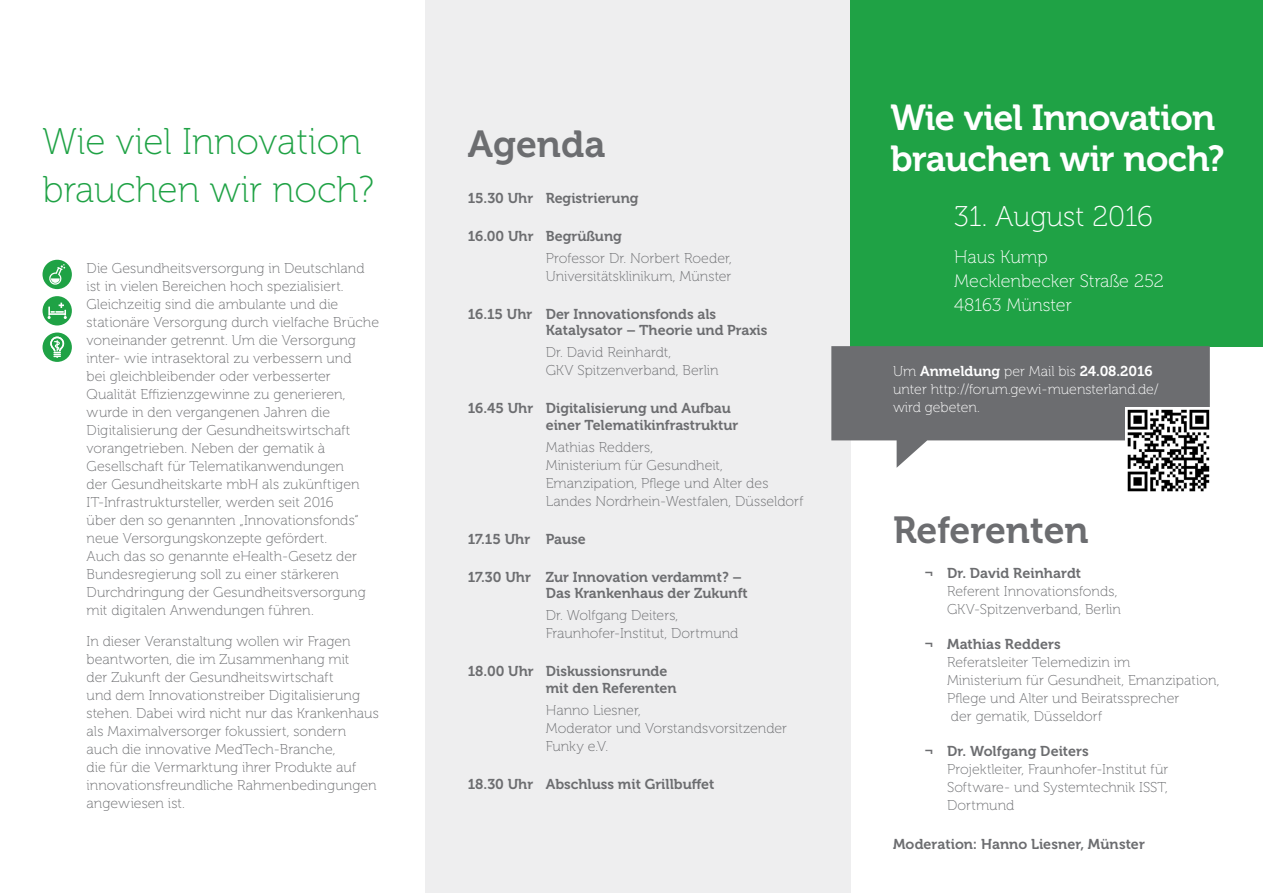
<style>
.page{position:relative;width:1263px;height:893px;background:#fff}
.page>*{position:absolute;margin:0;border:0;box-sizing:border-box;transform-origin:0 0}
.t1{font:37.5px "Museo 700";color:#6c6d70}
.t2{font:37.2px/47.8px "Museo 100";color:#1fa245}
.t3{font:36px/40.5px "Museo 700";letter-spacing:-.02em;color:#fff}
.t4{font:28.5px "Museo 100";color:#fff}
.t5{font:18px/24px "Museo 100";color:#fff}
.t6{font:14.25px/18px "Museo 100";color:#6c6d70}
.t7{font:14.25px/16.5px "Museo 700";color:#6c6d70}
.t8{font:14.25px/18px "Museo 100";color:#fff}
.t9{font:14.25px "Museo 700";color:#fff}
.s1{font-family:"Museo 100"}
</style>
<div class="page">
<div style="left:425px;top:0;width:425px;height:893px;background:#eeeeef"></div>
<div style="left:850px;top:0;width:413px;height:347px;background:#1fa245"></div>
<svg style="left:831px;top:346px;width:379px;height:122px;fill:#6c6d70"></svg>
<div style="left:43px;top:260px;width:29px;height:29px;background:#1fa245;border-radius:50%"></div>
<svg style="left:49px;top:264px;width:16px;height:21px"></svg>
<div style="left:43px;top:296px;width:29px;height:29px;background:#1fa245;border-radius:50%"></div>
<svg style="left:48px;top:303px;width:19px;height:16px"></svg>
<div style="left:43px;top:333px;width:29px;height:29px;background:#1fa245;border-radius:50%"></div>
<svg style="left:50px;top:337px;width:14px;height:21px"></svg>
<img style="left:1126px;top:407px;width:84px;height:85px">
<h2 class="t2" style="left:43px;top:118px;width:333px">Wie viel Innovation brauchen wir noch?</h2>
<h1 class="t1" style="left:468px;top:123px;width:139px">Agenda</h1>
<p class="t7" style="left:468px;top:190px;width:172px">15.30 Uhr Registrierung</p>
<p class="t7" style="left:468px;top:228px;width:156px">16.00 Uhr Begrüßung</p>
<p class="t6" style="left:546px;top:249px;width:187px">Professor Dr. Norbert Roeder,<br>Universitätsklinikum, Münster</p>
<p class="t7" style="left:546px;top:306px;width:223px;text-indent:-78px">16.15 Uhr Der Innovationsfonds als<br>Katalysator – Theorie und Praxis</p>
<p class="t6" style="left:546px;top:344px;width:174px">Dr. David Reinhardt,<br>GKV Spitzenverband, Berlin</p>
<p class="t7" style="left:546px;top:400px;width:194px;text-indent:-78px">16.45 Uhr Digitalisierung und Aufbau einer Telematikinfrastruktur</p>
<p class="t6" style="left:546px;top:438px;width:259px">Mathias Redders,<br>Ministerium für Gesundheit,<br>Emanzipation, Pflege und Alter des<br>Landes Nordrhein-Westfalen, Düsseldorf</p>
<p class="t7" style="left:468px;top:531px;width:120px">17.15 Uhr Pause</p>
<p class="t7" style="left:546px;top:568px;width:204px;text-indent:-78px">17.30 Uhr Zur Innovation verdammt? –<br>Das Krankenhaus der Zukunft</p>
<p class="t6" style="left:546px;top:607px;width:194px">Dr. Wolfgang Deiters,<br>Fraunhofer-Institut, Dortmund</p>
<p class="t7" style="left:546px;top:663px;width:132px;text-indent:-78px">18.00 Uhr Diskussionsrunde mit den Referenten</p>
<p class="t6" style="left:546px;top:701px;width:243px">Hanno Liesner,<br>Moderator und Vorstandsvorsitzender<br>Funky e.V.</p>
<p class="t7" style="left:468px;top:776px;width:248px">18.30 Uhr Abschluss mit Grillbuffet</p>
<p class="t6" style="left:87px;top:259px;width:294px">Die Gesundheitsversorgung in Deutschland ist in vielen Bereichen hoch spezialisiert.<br>Gleichzeitig sind die ambulante und die stationäre Versorgung durch vielfache Brüche voneinander getrennt. Um die Versorgung inter- wie intrasektoral zu verbessern und<br>bei gleichbleibender oder verbesserter Qualität Effizienzgewinne zu generieren, wurde in den vergangenen Jahren die Digitalisierung der Gesundheitswirtschaft vorangetrieben. Neben der gematik à Gesellschaft für Telematikanwendungen<br>der Gesundheitskarte mbH als zukünftigen IT-Infrastruktursteller, werden seit 2016<br>über den so genannten „Innovationsfonds“ neue Versorgungskonzepte gefördert.<br>Auch das so genannte eHealth-Gesetz der Bundesregierung soll zu einer stärkeren Durchdringung der Gesundheitsversorgung mit digitalen Anwendungen führen.</p>
<p class="t6" style="left:87px;top:632px;width:294px">In dieser Veranstaltung wollen wir Fragen beantworten, die im Zusammenhang mit<br>der Zukunft der Gesundheitswirtschaft<br>und dem Innovationstreiber Digitalisierung stehen. Dabei wird nicht nur das Krankenhaus als Maximalversorger fokussiert, sondern auch die innovative MedTech-Branche,<br>die für die Vermarktung ihrer Produkte auf innovationsfreundliche Rahmenbedingungen angewiesen ist.</p>
<h3 class="t3" style="left:890px;top:98px;width:336px">Wie viel Innovation brauchen wir noch?</h3>
<h3 class="t4" style="left:954px;top:201px;width:200px">31. August 2016</h3>
<p class="t5" style="left:954px;top:245px;width:211px">Haus Kump<br>Mecklenbecker Straße 252<br>48163 Münster</p>
<p class="t9" style="left:893px;top:364px;width:261px"><span class="s1">Um</span> Anmeldung <span class="s1">per Mail bis</span> 24.08.2016</p>
<p class="t8" style="left:893px;top:381px;width:267px">unter http://forum.gewi-muensterland.de/ wird gebeten.</p>
<h1 class="t1" style="left:893px;top:509px;width:197px">Referenten</h1>
<p class="t7" style="left:924px;top:565px;width:158px">¬ Dr. David Reinhardt</p>
<p class="t6" style="left:947px;top:582px;width:175px">Referent Innovationsfonds,<br>GKV-Spitzenverband, Berlin</p>
<p class="t7" style="left:924px;top:636px;width:138px">¬ Mathias Redders</p>
<p class="t6" style="left:947px;top:653px;width:274px">Referatsleiter Telemedizin im<br>Ministerium für Gesundheit, Emanzipation, Pflege und Alter und Beiratssprecher<br>der gematik, Düsseldorf</p>
<p class="t7" style="left:924px;top:743px;width:166px">¬ Dr. Wolfgang Deiters</p>
<p class="t6" style="left:947px;top:760px;width:223px;text-align:justify">Projektleiter, Fraunhofer-Institut für Software- und Systemtechnik ISST, Dortmund</p>
<p class="t7" style="left:893px;top:836px;width:253px">Moderation: Hanno Liesner, Münster</p>
</div>
